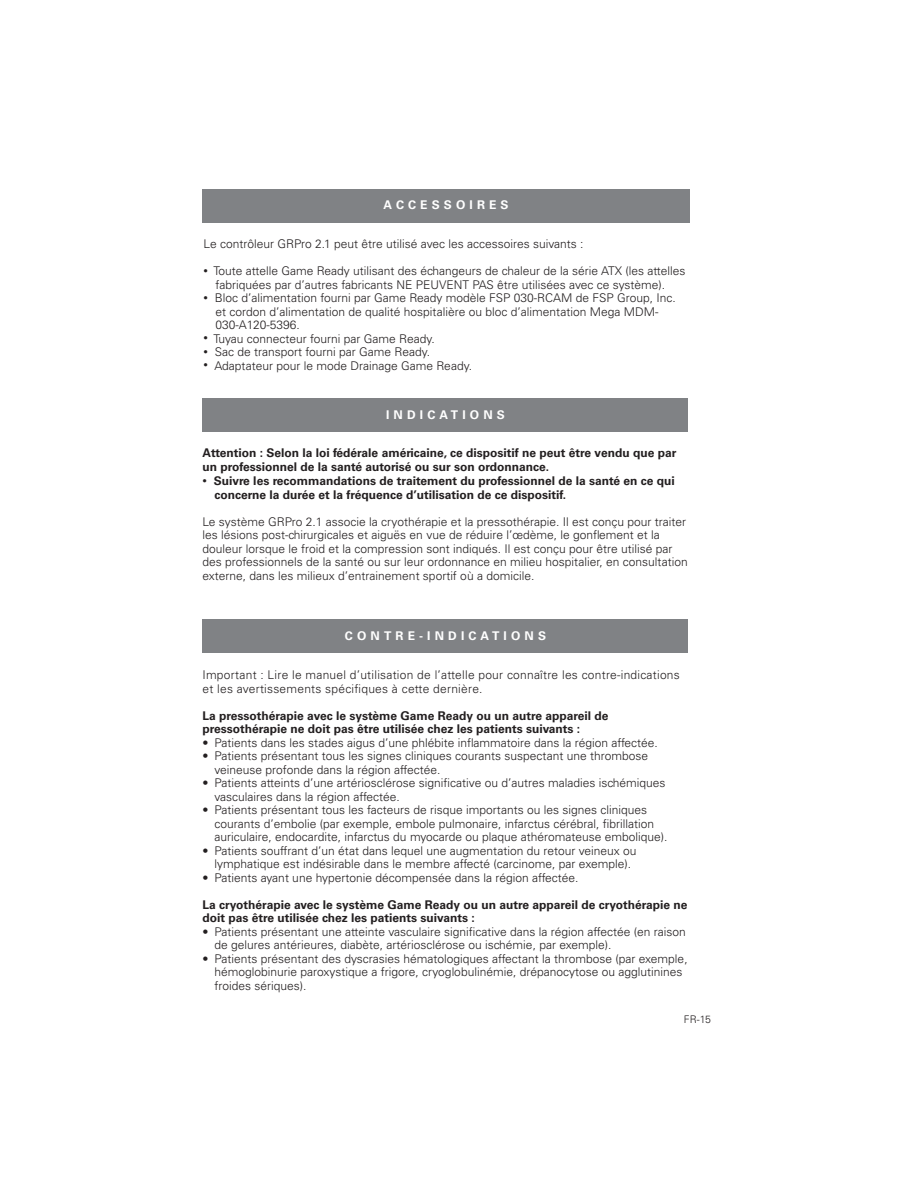
<style>
.page{position:relative;width:918px;height:1188px;background:#fff}
.page>*{position:absolute;margin:0;border:0;box-sizing:border-box;transform-origin:0 0}
.bullets{font:300 12px/13.5px "Univers LT Std";color:#231f20}
.Text{font:300 12px/13.5px "Univers LT Std";color:#231f20}
.Text-2{font:700 12px/13.5px "Univers LT Std";color:#231f20}
.Text-3{font:300 12px/13.5px "Univers LT Std";letter-spacing:.02em;color:#231f20}
.bullets-2{font:700 12px/13.5px "Univers LT Std";color:#231f20}
.Text_sp_after{font:700 12px/13.5px "Univers LT Std";color:#231f20}
.Page_header{font:700 12px "Univers LT Std";letter-spacing:.345em;color:#fff}
.t1{font:300 10.5px "Univers LT Std";color:#231f20}
.s1{font-size:9px}
.s2{font-weight:300;font-size:9px}
</style>
<div class="page">
<div style="left:202px;top:189px;width:488px;height:34px;background:#808285"></div>
<div style="left:202px;top:398px;width:486px;height:34px;background:#808285"></div>
<div style="left:202px;top:619px;width:486px;height:34px;background:#808285"></div>
<p class="Page_header" style="left:383px;top:198px;width:127px">ACCESSOIRES</p>
<p class="Text" style="left:204px;top:237px;width:382px">Le contrôleur GRPro 2.1 peut être utilisé avec les accessoires suivants :</p>
<p class="Text" style="left:216px;top:264px;width:471px;text-indent:-12px"><span class="s1">•</span> Toute attelle Game Ready utilisant des échangeurs de chaleur de la série ATX (les attelles fabriquées par d’autres fabricants NE PEUVENT PAS être utilisées avec ce système).</p>
<p class="bullets" style="left:216px;top:291px;width:462px;text-indent:-12px"><span class="s1">•</span> Bloc d’alimentation fourni par Game Ready modèle FSP 030-RCAM de FSP Group, Inc. et cordon d’alimentation de qualité hospitalière ou bloc d’alimentation Mega MDM-<br>030-A120-5396.</p>
<p class="bullets" style="left:204px;top:332px;width:233px"><span class="s1">•</span> Tuyau connecteur fourni par Game Ready.</p>
<p class="bullets" style="left:204px;top:345px;width:228px"><span class="s1">•</span> Sac de transport fourni par Game Ready.</p>
<p class="bullets" style="left:204px;top:359px;width:270px"><span class="s1">•</span> Adaptateur pour le mode Drainage Game Ready.</p>
<p class="Page_header" style="left:386px;top:408px;width:120px">INDICATIONS</p>
<p class="Text_sp_after" style="left:202px;top:446px;width:475px">Attention : Selon la loi fédérale américaine, ce dispositif ne peut être vendu que par un professionnel de la santé autorisé ou sur son ordonnance.</p>
<p class="bullets-2" style="left:214px;top:474px;width:462px;text-indent:-12px"><span class="s2">•</span> Suivre les recommandations de traitement du professionnel de la santé en ce qui concerne la durée et la fréquence d’utilisation de ce dispositif.</p>
<p class="Text" style="left:202px;top:515px;width:487px">Le système GRPro 2.1 associe la cryothérapie et la pressothérapie. Il est conçu pour traiter les lésions post-chirurgicales et aiguës en vue de réduire l’œdème, le gonflement et la douleur lorsque le froid et la compression sont indiqués. Il est conçu pour être utilisé par des professionnels de la santé ou sur leur ordonnance en milieu hospitalier, en consultation externe, dans les milieux d’entrainement sportif où a domicile.</p>
<p class="Page_header" style="left:345px;top:629px;width:203px">CONTRE-INDICATIONS</p>
<p class="Text-3" style="left:202px;top:668px;width:479px">Important : Lire le manuel d’utilisation de l’attelle pour connaître les contre-indications et les avertissements spécifiques à cette dernière.</p>
<p class="Text-2" style="left:202px;top:709px;width:408px">La pressothérapie avec le système Game Ready ou un autre appareil de pressothérapie ne doit pas être utilisée chez les patients suivants :</p>
<p class="bullets" style="left:202px;top:736px;width:457px">• Patients dans les stades aigus d’une phlébite inflammatoire dans la région affectée.</p>
<p class="bullets" style="left:214px;top:749px;width:435px;text-indent:-12px">• Patients présentant tous les signes cliniques courants suspectant une thrombose veineuse profonde dans la région affectée.</p>
<p class="bullets" style="left:214px;top:776px;width:452px;text-indent:-12px">• Patients atteints d’une artériosclérose significative ou d’autres maladies ischémiques vasculaires dans la région affectée.</p>
<p class="bullets" style="left:214px;top:803px;width:455px;text-indent:-12px">• Patients présentant tous les facteurs de risque importants ou les signes cliniques courants d’embolie (par exemple, embole pulmonaire, infarctus cérébral, fibrillation auriculaire, endocardite, infarctus du myocarde ou plaque athéromateuse embolique).</p>
<p class="bullets" style="left:202px;top:844px;width:436px;text-align:center">• Patients souffrant d’un état dans lequel une augmentation du retour veineux ou lymphatique est indésirable dans le membre affecté (carcinome, par exemple).</p>
<p class="bullets" style="left:202px;top:871px;width:378px">• Patients ayant une hypertonie décompensée dans la région affectée.</p>
<p class="Text-2" style="left:202px;top:898px;width:487px">La cryothérapie avec le système Game Ready ou un autre appareil de cryothérapie ne doit pas être utilisée chez les patients suivants :</p>
<p class="bullets" style="left:214px;top:925px;width:473px;text-indent:-12px">• Patients présentant une atteinte vasculaire significative dans la région affectée (en raison de gelures antérieures, diabète, artériosclérose ou ischémie, par exemple).</p>
<p class="bullets" style="left:214px;top:952px;width:475px;text-indent:-12px">• Patients présentant des dyscrasies hématologiques affectant la thrombose (par exemple, hémoglobinurie paroxystique a frigore, cryoglobulinémie, drépanocytose ou agglutinines froides sériques).</p>
<p class="t1" style="left:684px;top:1013px;width:28px">FR-15</p>
</div>
